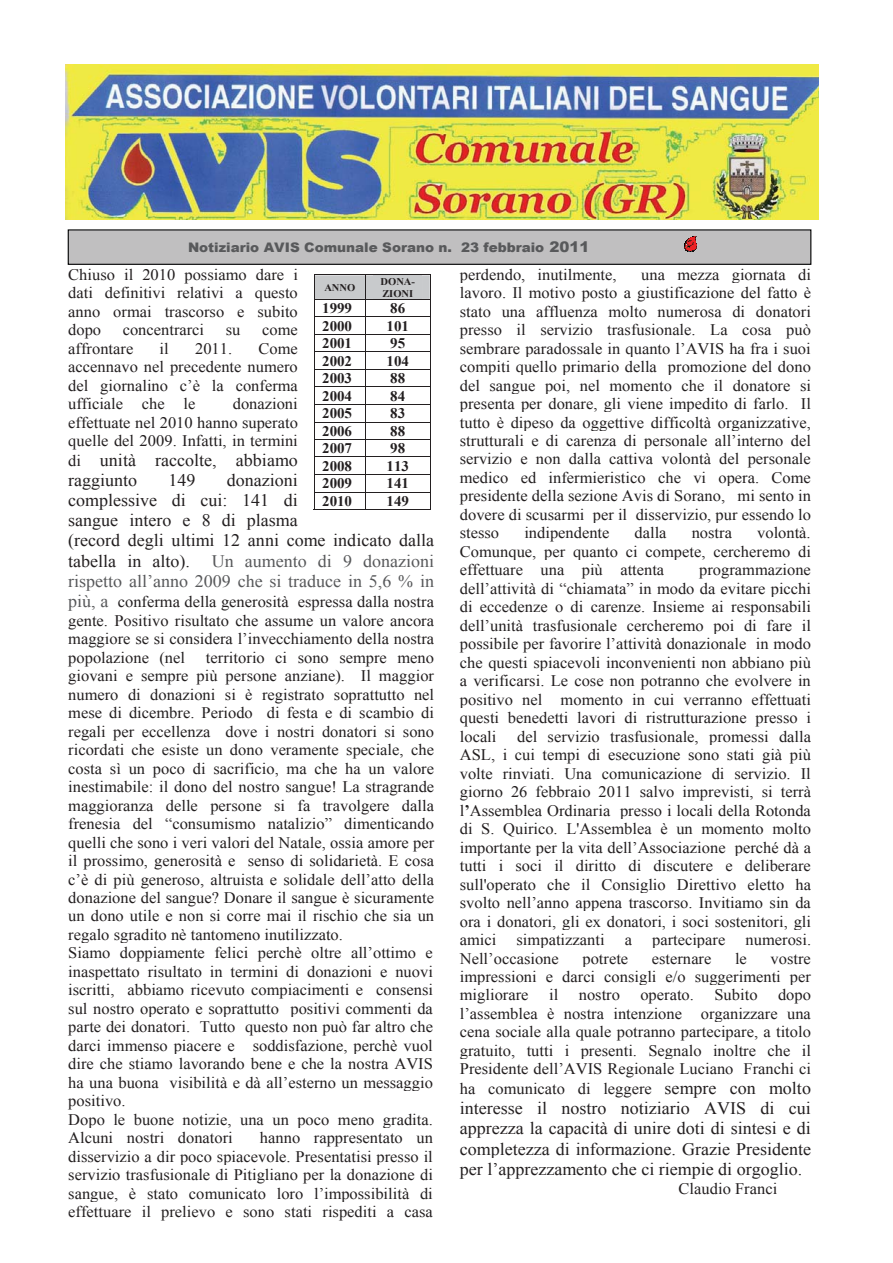
<style>
.page{position:relative;width:893px;height:1263px;background:#fff}
.page>*{position:absolute;margin:0;border:0;box-sizing:border-box;transform-origin:0 0}
.t1{font:17.55px/20.1px "Times New Roman";color:#231f20}
.t2{font:17.55px/20.1px "Times New Roman";color:#58595b;text-align:right}
.t3{font:16.05px/18.5px "Times New Roman";color:#231f20;text-align:justify}
.t4{font:700 14.7px "Times New Roman";letter-spacing:-.005em;color:#231f20}
.t5{font:900 13.2px "Arial";color:#58595b}
.t6{font:700 10.2px/11.7px "Times New Roman";letter-spacing:-.005em;color:#231f20}
.s1{font-size:14.7px}
.s2{font-size:16.05px}
.s3{font-size:17.55px;color:#58595b}
.s4{font-weight:700}
.s5{font-size:17.55px}
</style>
<div class="page">
<img style="left:66px;top:64px;width:753px;height:156px">
<div style="left:68px;top:230px;width:743px;height:34px;background:#c0bfc0"></div>
<div style="left:68px;top:229px;width:743px;height:36px;border:1px solid #010202"></div>
<svg style="left:684px;top:236px;width:12px;height:16px"></svg>
<svg style="left:314px;top:275px;width:117px;height:235px"></svg>
<p class="t5" style="left:188px;top:237px;width:403px">Notiziario AVIS Comunale Sorano n. 23 febbraio <span class="s1">2011</span></p>
<p class="t6" style="left:324px;top:281px;width:32px">ANNO</p>
<p class="t6" style="left:381px;top:276px;width:36px">DONA-<br>ZIONI</p>
<p class="t4" style="left:322px;top:300px;width:32px">1999</p>
<p class="t4" style="left:390px;top:300px;width:17px">86</p>
<p class="t4" style="left:322px;top:318px;width:32px">2000</p>
<p class="t4" style="left:386px;top:318px;width:24px">101</p>
<p class="t4" style="left:322px;top:335px;width:32px">2001</p>
<p class="t4" style="left:390px;top:335px;width:17px">95</p>
<p class="t4" style="left:322px;top:353px;width:32px">2002</p>
<p class="t4" style="left:386px;top:353px;width:24px">104</p>
<p class="t4" style="left:322px;top:370px;width:32px">2003</p>
<p class="t4" style="left:390px;top:370px;width:17px">88</p>
<p class="t4" style="left:322px;top:388px;width:32px">2004</p>
<p class="t4" style="left:390px;top:388px;width:17px">84</p>
<p class="t4" style="left:322px;top:405px;width:32px">2005</p>
<p class="t4" style="left:390px;top:405px;width:17px">83</p>
<p class="t4" style="left:322px;top:423px;width:32px">2006</p>
<p class="t4" style="left:390px;top:423px;width:17px">88</p>
<p class="t4" style="left:322px;top:440px;width:32px">2007</p>
<p class="t4" style="left:390px;top:440px;width:17px">98</p>
<p class="t4" style="left:322px;top:458px;width:32px">2008</p>
<p class="t4" style="left:386px;top:458px;width:24px">113</p>
<p class="t4" style="left:322px;top:475px;width:32px">2009</p>
<p class="t4" style="left:386px;top:475px;width:24px">141</p>
<p class="t4" style="left:322px;top:493px;width:32px">2010</p>
<p class="t4" style="left:386px;top:493px;width:24px">149</p>
<p class="t3" style="left:68px;top:265px;width:231px">Chiuso il 2010 possiamo dare i dati definitivi relativi a questo anno ormai trascorso e subito dopo</p>
<p class="t3" style="left:460px;top:265px;width:158px">perdendo, inutilmente,</p>
<p class="t3" style="left:460px;top:265px;width:353px;text-indent:181px">una mezza giornata di lavoro. Il motivo posto a giustificazione del fatto è stato una affluenza molto numerosa di donatori presso il servizio trasfusionale. La cosa può sembrare paradossale in quanto l’AVIS ha fra i suoi compiti quello primario della promozione del dono del sangue poi, nel momento che il donatore si presenta per donare, gli viene impedito di farlo. Il tutto è dipeso da oggettive difficoltà organizzative, strutturali e di carenza di personale all’interno del servizio e non dalla cattiva volontà del personale medico ed infermieristico che vi opera. Come presidente della sezione Avis di Sorano, mi sento in dovere di scusarmi per il disservizio, pur essendo lo stesso</p>
<p class="t3" style="left:123px;top:320px;width:83px">concentrarci</p>
<p class="t3" style="left:226px;top:320px;width:16px">su</p>
<p class="t3" style="left:262px;top:320px;width:37px">come</p>
<p class="t3" style="left:68px;top:339px;width:67px">affrontare</p>
<p class="t3" style="left:160px;top:339px;width:11px">il</p>
<p class="t3" style="left:195px;top:339px;width:39px">2011.</p>
<p class="t3" style="left:68px;top:339px;width:231px;text-indent:190px">Come accennavo nel precedente numero del giornalino c’è la conferma ufficiale che le</p>
<p class="t3" style="left:68px;top:394px;width:231px;text-indent:164px">donazioni effettuate nel 2010 hanno superato quelle del 2009. Infatti, in termini</p>
<p class="t1" style="left:68px;top:450px;width:231px"><span class="s2">di</span> unità raccolte, abbiamo raggiunto</p>
<p class="t1" style="left:68px;top:470px;width:367px;text-indent:159px">donazioni<br>complessive di cui: 141 di<br>sangue intero e 8 di plasma<br>(record degli ultimi 12 anni come indicato dalla tabella in alto).</p>
<p class="t1" style="left:169px;top:470px;width:29px">149</p>
<p class="t3" style="left:460px;top:524px;width:353px;text-indent:297px">volontà.<br>Comunque, per quanto ci compete, cercheremo di effettuare una più attenta</p>
<p class="t3" style="left:524px;top:524px;width:87px">indipendente</p>
<p class="t3" style="left:634px;top:524px;width:34px">dalla</p>
<p class="t3" style="left:692px;top:524px;width:42px">nostra</p>
<p class="t2" style="left:68px;top:551px;width:367px">Un aumento di 9 donazioni<br>rispetto all’anno 2009 che si traduce in 5,6 % in</p>
<p class="t3" style="left:68px;top:592px;width:367px"><span class="s3">più, a</span> conferma della generosità espressa dalla nostra gente. Positivo risultato che assume un valore ancora maggiore se si considera l’invecchiamento della nostra popolazione (nel</p>
<p class="t3" style="left:460px;top:561px;width:353px;text-indent:239px">programmazione dell’attività di “chiamata” in modo da evitare picchi di eccedenze o di carenze. Insieme ai responsabili dell’unità trasfusionale cercheremo poi di fare il possibile per favorire l’attività donazionale in modo che questi spiacevoli inconvenienti non abbiano più a verificarsi. Le cose non potranno che evolvere in positivo nel momento in cui verranno effettuati questi benedetti lavori di ristrutturazione presso i locali</p>
<p class="t3" style="left:68px;top:648px;width:367px;text-align:left;text-indent:138px">territorio ci sono sempre meno giovani e sempre più persone anziane). Il maggior numero di donazioni si è registrato soprattutto nel mese di dicembre. Periodo di festa e di scambio di regali per eccellenza dove i nostri donatori si sono ricordati che esiste un dono veramente speciale, che costa sì un poco di sacrificio, ma che ha un valore inestimabile: il dono del nostro sangue! La stragrande maggioranza delle persone si fa travolgere dalla frenesia del “consumismo natalizio” dimenticando quelli che sono i veri valori del Natale, ossia amore per il prossimo, generosità e senso di solidarietà. E cosa c’è di più generoso, altruista e solidale dell’atto della donazione del sangue? Donare il sangue è sicuramente un dono utile e non si corre mai il rischio che sia un regalo sgradito nè tantomeno inutilizzato.<br>Siamo doppiamente felici perchè oltre all’ottimo e inaspettato risultato in termini di donazioni e nuovi iscritti, abbiamo ricevuto compiacimenti e consensi sul nostro operato e soprattutto positivi commenti da parte dei donatori. Tutto questo non può far altro che darci immenso piacere e soddisfazione, perchè vuol dire che stiamo lavorando bene e che la nostra AVIS ha una buona visibilità e dà all’esterno un messaggio positivo.<br>Dopo le buone notizie, una un poco meno gradita.<br>Alcuni nostri donatori</p>
<p class="t3" style="left:460px;top:727px;width:353px;text-indent:57px">del servizio trasfusionale, promessi dalla ASL, i cui tempi di esecuzione sono stati già più volte rinviati. Una comunicazione di servizio. Il giorno 26 febbraio 2011 salvo imprevisti, si terrà l<span class="s4">’</span>Assemblea Ordinaria presso i locali della Rotonda di S. Quirico. L'Assemblea è un momento molto importante per la vita dell’Associazione perché dà a tutti i soci il diritto di discutere e deliberare sull'operato che il Consiglio Direttivo eletto ha svolto nell’anno appena trascorso. Invitiamo sin da ora i donatori, gli ex donatori, i soci sostenitori, gli amici</p>
<p class="t3" style="left:516px;top:930px;width:90px">simpatizzanti</p>
<p class="t3" style="left:625px;top:930px;width:9px">a</p>
<p class="t3" style="left:652px;top:930px;width:75px">partecipare</p>
<p class="t3" style="left:745px;top:930px;width:67px">numerosi.</p>
<p class="t3" style="left:460px;top:949px;width:101px">Nell’occasione</p>
<p class="t3" style="left:582px;top:949px;width:47px">potrete</p>
<p class="t3" style="left:652px;top:949px;width:61px">esternare</p>
<p class="t3" style="left:735px;top:949px;width:13px">le</p>
<p class="t3" style="left:460px;top:949px;width:353px;text-indent:311px">vostre impressioni e darci consigli e/o suggerimenti per migliorare</p>
<p class="t3" style="left:460px;top:986px;width:353px;text-indent:318px">dopo l’assemblea è nostra intenzione organizzare una cena sociale alla quale potranno partecipare, a titolo gratuito, tutti i presenti. Segnalo inoltre che il Presidente dell’AVIS Regionale Luciano Franchi ci ha comunicato di leggere <span class="s5">sempre con molto</span></p>
<p class="t1" style="left:460px;top:1098px;width:353px;text-align:justify">interesse il nostro notiziario AVIS di cui apprezza la capacità di unire doti di sintesi e di completezza di informazione. Grazie Presidente per l’apprezzamento che ci riempie di orgoglio.</p>
<p class="t3" style="left:678px;top:1179px;width:100px">Claudio Franci</p>
<p class="t3" style="left:549px;top:986px;width:11px">il</p>
<p class="t3" style="left:579px;top:986px;width:43px">nostro</p>
<p class="t3" style="left:640px;top:986px;width:55px">operato.</p>
<p class="t3" style="left:714px;top:986px;width:45px">Subito</p>
<p class="t3" style="left:68px;top:1129px;width:366px;text-indent:192px">hanno rappresentato un disservizio a dir poco spiacevole. Presentatisi presso il servizio trasfusionale di Pitigliano per la donazione di sangue, è stato comunicato loro l’impossibilità di effettuare il prelievo e sono stati rispediti a casa</p>
</div>
